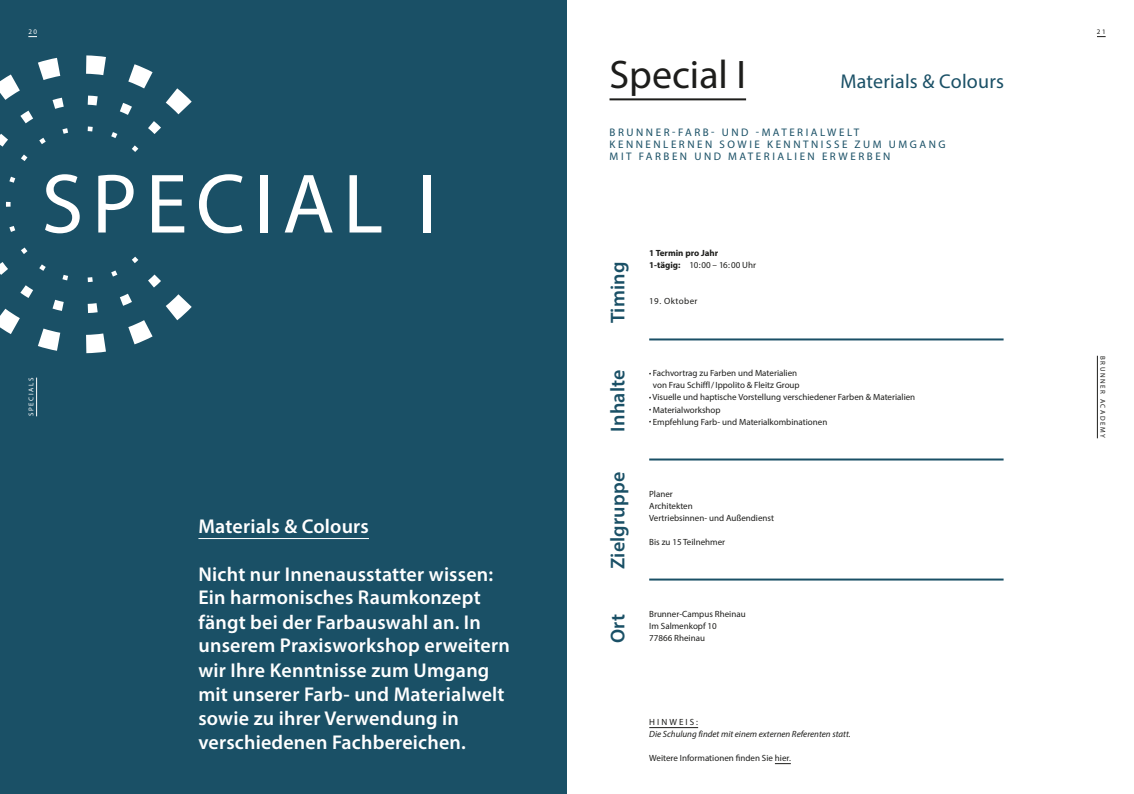
<style>
.page{position:relative;width:1134px;height:794px;background:#fff}
.page>*{position:absolute;margin:0;border:0;box-sizing:border-box;transform-origin:0 0}
.t1{font:85px "Myriad Pro";letter-spacing:.1em;color:#fff}
.t2{font:40px "Myriad Pro";color:#1d1d1b}
.t3{font:600 20px/24px "Myriad Pro";letter-spacing:.01em;color:#fff}
.t4{font:600 20px "Myriad Pro";letter-spacing:.01em;color:#1a5066}
.t5{font:20px "Myriad Pro";letter-spacing:.01em;color:#1a5066}
.t6{font:11px/12px "Myriad Pro";letter-spacing:.23em;color:#1a5066}
.t7{font:9px/12px "Myriad Pro";color:#1d1d1b}
.t8{font:italic 9px "Myriad Pro";color:#1d1d1b}
.t9{font:700 9px/12px "Myriad Pro";color:#1d1d1b}
.t10{font:9px "Myriad Pro";letter-spacing:.05em;color:#1d1d1b}
.t11{font:9px "Myriad Pro";letter-spacing:.23em;color:#1d1d1b}
.t12{font:7px "Myriad Pro";letter-spacing:.23em;color:#1d1d1b}
.t13{font:7px "Myriad Pro";letter-spacing:.23em;color:#fff}
.s1{font-weight:400}
</style>
<div class="page">
<div style="left:0;top:0;width:567px;height:794px;background:#1a5066"></div>
<svg style="left:166px;top:88px;width:26px;height:26px"></svg>
<svg style="left:0;top:309px;width:20px;height:25px"></svg>
<svg style="left:0;top:74px;width:20px;height:26px"></svg>
<svg style="left:166px;top:294px;width:26px;height:26px"></svg>
<svg style="left:38px;top:328px;width:22px;height:23px"></svg>
<svg style="left:128px;top:320px;width:25px;height:24px"></svg>
<svg style="left:86px;top:333px;width:20px;height:20px"></svg>
<svg style="left:128px;top:64px;width:25px;height:24px"></svg>
<svg style="left:38px;top:58px;width:22px;height:22px"></svg>
<svg style="left:86px;top:55px;width:20px;height:20px"></svg>
<svg style="left:9px;top:177px;width:6px;height:6px"></svg>
<svg style="left:62px;top:128px;width:6px;height:6px"></svg>
<svg style="left:21px;top:154px;width:6px;height:7px"></svg>
<svg style="left:39px;top:138px;width:7px;height:6px"></svg>
<svg style="left:6px;top:202px;width:5px;height:5px"></svg>
<svg style="left:9px;top:226px;width:6px;height:6px"></svg>
<svg style="left:62px;top:275px;width:6px;height:5px"></svg>
<svg style="left:39px;top:264px;width:7px;height:7px"></svg>
<svg style="left:21px;top:247px;width:6px;height:7px"></svg>
<svg style="left:132px;top:257px;width:6px;height:6px"></svg>
<svg style="left:111px;top:270px;width:6px;height:6px"></svg>
<svg style="left:88px;top:277px;width:5px;height:5px"></svg>
<svg style="left:132px;top:145px;width:6px;height:7px"></svg>
<svg style="left:111px;top:132px;width:6px;height:6px"></svg>
<svg style="left:88px;top:126px;width:5px;height:5px"></svg>
<svg style="left:0;top:262px;width:8px;height:13px"></svg>
<svg style="left:53px;top:300px;width:11px;height:11px"></svg>
<svg style="left:148px;top:121px;width:13px;height:13px"></svg>
<svg style="left:148px;top:274px;width:13px;height:13px"></svg>
<svg style="left:0;top:134px;width:8px;height:13px"></svg>
<svg style="left:20px;top:285px;width:13px;height:13px"></svg>
<svg style="left:120px;top:103px;width:12px;height:12px"></svg>
<svg style="left:120px;top:294px;width:12px;height:12px"></svg>
<svg style="left:88px;top:96px;width:10px;height:9px"></svg>
<svg style="left:53px;top:98px;width:11px;height:11px"></svg>
<svg style="left:20px;top:111px;width:13px;height:12px"></svg>
<svg style="left:88px;top:303px;width:10px;height:10px"></svg>
<hr style="left:198px;top:538px;width:171px;height:1px;background:#fff">
<hr style="left:649px;top:727px;width:49px;height:1px;background:#1d1d1b">
<svg style="left:775px;top:763px;width:16px;height:1px"></svg>
<hr style="left:609px;top:98px;width:137px;height:2px;background:#1d1d1b">
<hr style="left:649px;top:338px;width:354px;height:2px;background:#1a5066">
<hr style="left:649px;top:458px;width:354px;height:2px;background:#1a5066">
<hr style="left:649px;top:578px;width:354px;height:2px;background:#1a5066">
<hr style="left:1097px;top:356px;width:1px;height:82px;background:#1d1d1b">
<hr style="left:36px;top:377px;width:1px;height:39px;background:#fff">
<p class="t13" style="left:28px;top:27px;width:10px">20</p>
<p class="t12" style="left:1097px;top:27px;width:10px">21</p>
<h2 class="t2" style="left:609px;top:50px;width:138px">Special I</h2>
<h3 class="t5" style="left:840px;top:69px;width:165px">Materials &amp; Colours</h3>
<h1 class="t1" style="left:41px;top:152px;width:397px">SPECIAL I</h1>
<p class="t13" style="left:27px;top:416px;width:40px;rotate:-90deg">SPECIALS</p>
<h3 class="t3" style="left:198px;top:513px;width:172px">Materials &amp; Colours</h3>
<h3 class="t3" style="left:198px;top:562px;width:296px;line-height:23px">Nicht nur Innenausstatter wissen:<br>Ein harmonisches Raumkonzept</h3>
<h3 class="t3" style="left:198px;top:610px;width:313px;line-height:23px">fängt bei der Farbauswahl an. In unserem Praxisworkshop erweitern</h3>
<h3 class="t3" style="left:198px;top:657px;width:308px">wir Ihre Kenntnisse zum Umgang mit unserer Farb- und Materialwelt sowie zu ihrer Verwendung in verschiedenen Fachbereichen.</h3>
<p class="t6" style="left:610px;top:126px;width:338px">BRUNNER-FARB- UND -MATERIALWELT<br>KENNENLERNEN SOWIE KENNTNISSE ZUM UMGANG<br>MIT FARBEN UND MATERIALIEN ERWERBEN</p>
<h3 class="t4" style="left:605px;top:323px;width:63px;rotate:-90deg">Timing</h3>
<h3 class="t4" style="left:605px;top:431px;width:63px;rotate:-90deg">Inhalte</h3>
<h3 class="t4" style="left:605px;top:569px;width:99px;rotate:-90deg">Zielgruppe</h3>
<h3 class="t4" style="left:605px;top:643px;width:31px;rotate:-90deg">Ort</h3>
<p class="t9" style="left:649px;top:247px;width:108px">1 Termin pro Jahr<br>1-tägig: <span class="s1">10:00 – 16:00 Uhr</span></p>
<p class="t10" style="left:649px;top:296px;width:50px">19. Oktober</p>
<p class="t7" style="left:652px;top:367px;width:264px">Fachvortrag zu Farben und Materialien<br>von Frau Schiffl/Ippolito &amp; Fleitz Group<br>Visuelle und haptische Vorstellung verschiedener Farben &amp; Materialien Materialworkshop<br>Empfehlung Farb- und Materialkombinationen</p>
<p class="t7" style="left:649px;top:487px;width:126px">Planer<br>Architekten<br>Vertriebsinnen- und Außendienst</p>
<p class="t7" style="left:649px;top:535px;width:77px">Bis zu 15 Teilnehmer</p>
<p class="t7" style="left:649px;top:607px;width:98px">Brunner-Campus Rheinau<br>Im Salmenkopf 10<br>77866 Rheinau</p>
<p class="t11" style="left:649px;top:716px;width:50px">HINWEIS:</p>
<p class="t8" style="left:649px;top:728px;width:203px">Die Schulung findet mit einem externen Referenten statt.</p>
<p class="t7" style="left:649px;top:751px;width:143px">Weitere Informationen finden Sie hier.</p>
<p class="t12" style="left:1107px;top:356px;width:84px;rotate:90deg">BRUNNER ACADEMY</p>
</div>
